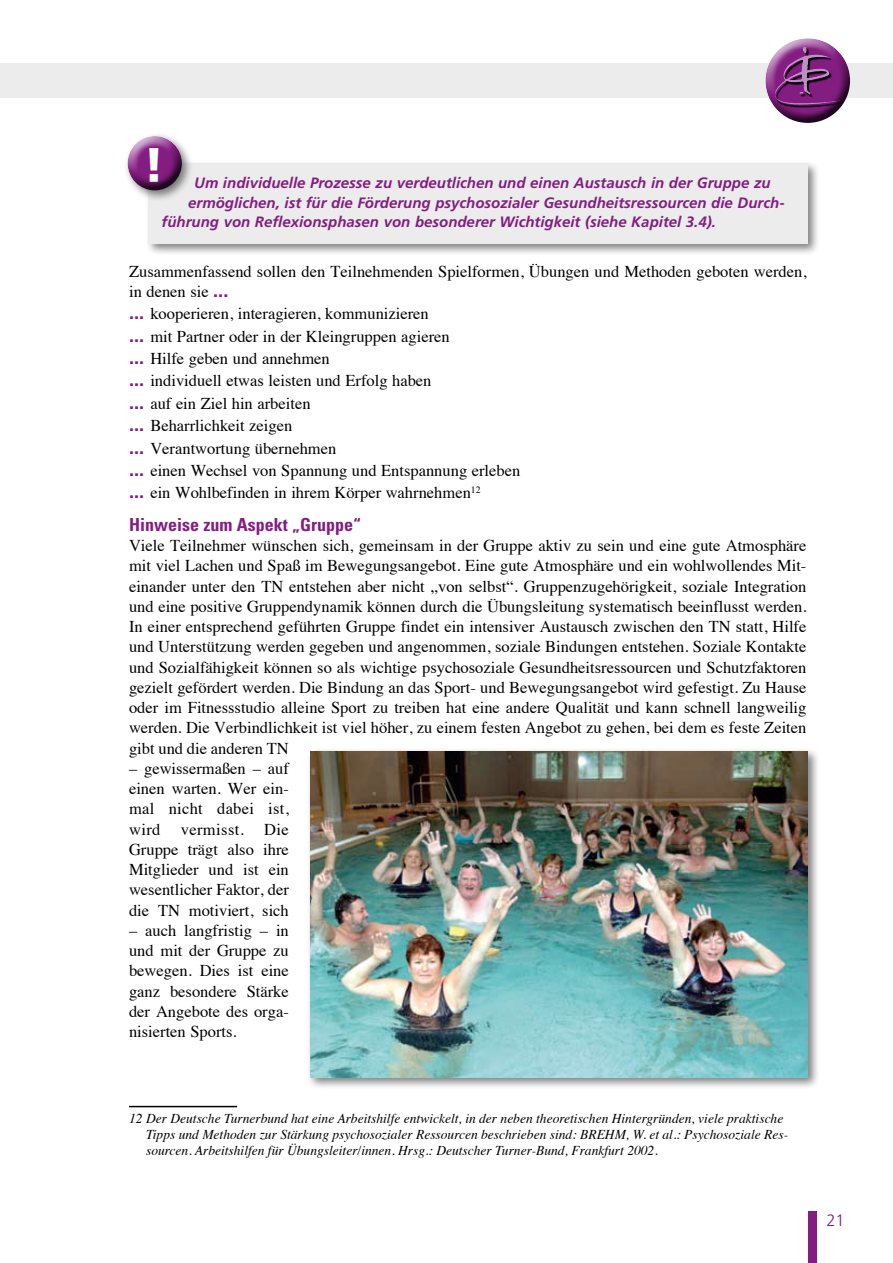
<style>
.page{position:relative;width:893px;height:1263px;background:#fff}
.page>*{position:absolute;margin:0;border:0;box-sizing:border-box;transform-origin:0 0}
.t1{font:900 48.6px "Frutiger";color:#fff}
.t2{font:700 condensed 18px "Univers";color:#831d81}
.t3{font:16.5px/20.2px "Times";color:#000;text-align:justify}
.t4{font:300 16.5px "Frutiger";color:#831d81}
.t5{font:italic 700 15px "Frutiger";color:#831d81}
.t6{font:italic 13.5px/16.2px "Times";color:#000}
.s1{font-family:"Frutiger";font-weight:900;color:#831d81}
</style>
<div class="page">
<div style="left:0;top:64px;width:893px;height:34px;background:#ececec"></div>
<div style="left:764px;top:37px;width:87px;height:63px;background:#fff;opacity:.75"></div>
<div style="left:764px;top:51px;width:87px;height:74px;background:#000;opacity:.75"></div>
<svg style="left:776px;top:48px;width:68px;height:60px;background:#762675"></svg>
<img style="left:775px;top:47px;width:40px;height:57px">
<hr style="left:129px;top:1106px;width:108px;height:1px;background:#000">
<div style="left:808px;top:1212px;width:8px;height:51px;background:#831d81"></div>
<div style="left:306px;top:747px;width:514px;height:342px;background:#000;opacity:.5"></div>
<img style="left:310px;top:751px;width:497px;height:326px">
<div style="left:145px;top:160px;width:675px;height:96px;background:#000;opacity:.5"></div>
<div style="left:149px;top:164px;width:659px;height:80px;background:#ececec"></div>
<div style="left:124px;top:132px;width:70px;height:71px;background:#000;opacity:.5"></div>
<div style="left:126px;top:135px;width:61px;height:39px;background:#fff;opacity:.75"></div>
<div style="left:126px;top:143px;width:67px;height:50px;background:#000;opacity:.75"></div>
<h1 class="t1" style="left:143px;top:136px;width:23px">!</h1>
<p class="t5" style="left:194px;top:174px;width:578px">Um individuelle Prozesse zu verdeutlichen und einen Austausch in der Gruppe zu</p>
<p class="t5" style="left:188px;top:194px;width:598px">ermöglichen, ist für die Förderung psychosozialer Gesundheitsressourcen die Durch-</p>
<p class="t5" style="left:162px;top:213px;width:556px">führung von Reflexionsphasen von besonderer Wichtigkeit (siehe Kapitel 3.4).</p>
<p class="t3" style="left:129px;top:260px;width:679px">Zusammenfassend sollen den Teilnehmenden Spielformen, Übungen und Methoden geboten werden, in denen sie <span class="s1">...</span></p>
<p class="t3" style="left:129px;top:301px;width:393px;line-height:22.4px;text-align:left"><span class="s1">...</span> kooperieren, interagieren, kommunizieren<br><span class="s1">...</span> mit Partner oder in der Kleingruppen agieren<br><span class="s1">...</span> Hilfe geben und annehmen<br><span class="s1">...</span> individuell etwas leisten und Erfolg haben<br><span class="s1">...</span> auf ein Ziel hin arbeiten<br><span class="s1">...</span> Beharrlichkeit zeigen<br><span class="s1">...</span> Verantwortung übernehmen<br><span class="s1">...</span> einen Wechsel von Spannung und Entspannung erleben <span class="s1">...</span> ein Wohlbefinden in ihrem Körper wahrnehmen<sup>12</sup></p>
<p class="t2" style="left:129px;top:513px;width:234px">Hinweise zum Aspekt „Gruppe“</p>
<p class="t3" style="left:129px;top:534px;width:679px">Viele Teilnehmer wünschen sich, gemeinsam in der Gruppe aktiv zu sein und eine gute Atmosphäre mit viel Lachen und Spaß im Bewegungsangebot. Eine gute Atmosphäre und ein wohlwollendes Mit&shy;einander unter den TN entstehen aber nicht „von selbst“. Gruppenzugehörigkeit, soziale Integration und eine positive Gruppendynamik können durch die Übungsleitung systematisch beeinflusst werden.<br>In einer entsprechend geführten Gruppe findet ein intensiver Austausch zwischen den TN statt, Hilfe und Unterstützung werden gegeben und angenommen, soziale Bindungen entstehen. Soziale Kontakte und Sozialfähigkeit können so als wichtige psychosoziale Gesundheitsressourcen und Schutzfaktoren gezielt gefördert werden. Die Bindung an das Sport- und Bewegungsangebot wird gefestigt. Zu Hause oder im Fitnessstudio alleine Sport zu treiben hat eine andere Qualität und kann schnell langweilig werden. Die Verbindlichkeit ist viel höher, zu einem festen Angebot zu gehen, bei dem es feste Zeiten gibt und die anderen TN</p>
<p class="t3" style="left:129px;top:757px;width:161px">– gewissermaßen – auf einen warten. Wer ein&shy;mal nicht dabei ist, wird vermisst. Die Gruppe trägt also ihre Mitglieder und ist ein wesentlicher Faktor, der die TN motiviert, sich</p>
<p class="t3" style="left:129px;top:919px;width:161px">– auch langfristig – in und mit der Gruppe zu bewegen. Dies ist eine ganz besondere Stärke der Angebote des orga&shy;nisierten Sports.</p>
<p class="t6" style="left:146px;top:1109px;width:644px;text-indent:-17px">12 Der Deutsche Turnerbund hat eine Arbeitshilfe entwickelt, in der neben theoretischen Hintergründen, viele praktische<br>Tipps und Methoden zur Stärkung psychosozialer Ressourcen beschrieben sind: BREHM, W. et al.: Psychosoziale Res&shy;sourcen. Arbeitshilfen für Übungsleiter/innen. Hrsg.: Deutscher Turner-Bund, Frankfurt 2002.</p>
<p class="t4" style="left:826px;top:1211px;width:20px">21</p>
</div>
